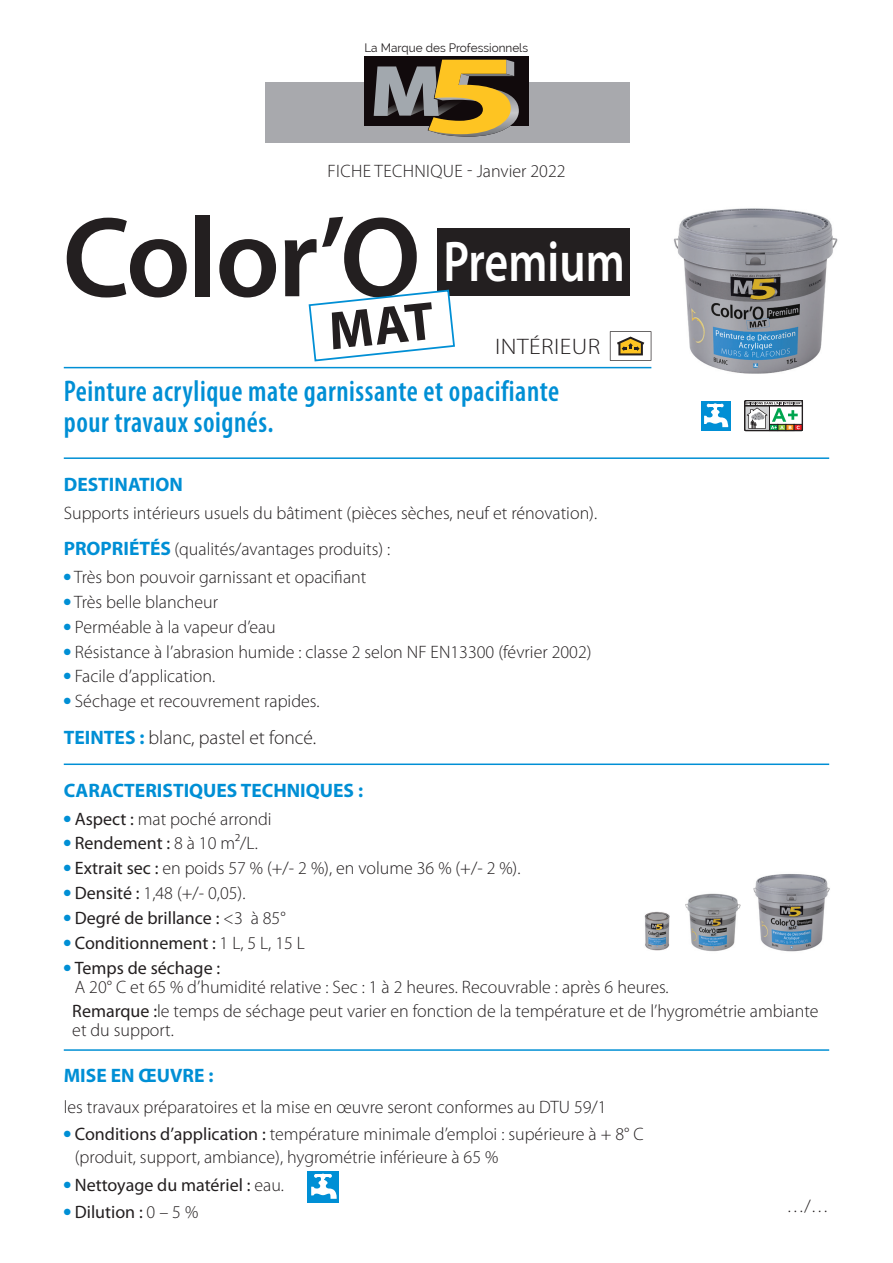
<style>
.page{position:relative;width:893px;height:1263px;background:#fff}
.page>*{position:absolute;margin:0;border:0;box-sizing:border-box;transform-origin:0 0}
.t1{font:600 114.75px "Myriad Pro";letter-spacing:-.02em;color:#231f20}
.t2{font:600 57.75px "Myriad Pro";color:#fff;scale:.8 1}
.t3{font:600 condensed 30px/31.5px "Myriad Pro";letter-spacing:.02em;color:#008fd5;scale:.94 1}
.t4{font:300 22.5px "Myriad Pro";letter-spacing:.02em;color:#231f20;scale:1.1 1}
.t5{font:700 19.5px "Myriad Pro";color:#008fd5}
.t6{font:300 19.5px "Myriad Pro";color:#231f20}
.t7{font:300 18px/19.5px "Myriad Pro";color:#231f20}
.t8{font:18px "Myriad Pro";color:#231f20}
.t9{font:300 18px "Myriad Pro";letter-spacing:.02em;color:#231f20}
.t10{font:12px "Raleway";color:#231f20}
.s1{font-weight:700;font-size:19.5px;color:#008fd5}
.s2{font-weight:700;color:#008fd5}
.s3{font-weight:400}
.s4{font-weight:300}
</style>
<div class="page">
<img style="left:673px;top:208px;width:165px;height:166px">
<hr style="left:64px;top:367px;width:587px;height:1px;background:#008fd5">
<hr style="left:64px;top:457px;width:765px;height:2px;background:#008fd5">
<svg style="left:744px;top:400px;width:59px;height:31px"></svg>
<div style="left:701px;top:401px;width:29px;height:29px;background:#008fd5"></div>
<svg style="left:704px;top:403px;width:25px;height:24px"></svg>
<hr style="left:64px;top:1049px;width:765px;height:2px;background:#008fd5">
<div style="left:308px;top:1171px;width:31px;height:31px;background:#008fd5"></div>
<svg style="left:311px;top:1174px;width:26px;height:25px"></svg>
<div style="left:265px;top:83px;width:365px;height:60px;background:#a8a9ad"></div>
<div style="left:364px;top:56px;width:164px;height:70px;background:#110a0c"></div>
<svg style="left:374px;top:60px;width:145px;height:77px"></svg>
<svg style="left:610px;top:331px;width:41px;height:30px"></svg>
<div style="left:437px;top:229px;width:193px;height:67px;background:#231f20"></div>
<hr style="left:64px;top:763px;width:765px;height:2px;background:#008fd5">
<img style="left:753px;top:874px;width:77px;height:78px">
<img style="left:685px;top:893px;width:56px;height:59px">
<img style="left:644px;top:912px;width:26px;height:39px">
<svg style="left:308px;top:289px;width:147px;height:73px"></svg>
<p class="t10" style="left:364px;top:41px;width:165px">La Marque des Professionnels</p>
<p class="t9" style="left:328px;top:160px;width:240px">FICHE TECHNIQUE - Janvier 2022</p>
<p class="t1" style="left:63px;top:185px;width:360px">Color’O</p>
<p class="t2" style="left:443px;top:224px;width:228px">Premium</p>
<p class="t4" style="left:495px;top:333px;width:97px">INTÉRIEUR</p>
<p class="t3" style="left:64px;top:374px;width:529px">Peinture acrylique mate garnissante et opacifiante pour travaux soignés.</p>
<p class="t5" style="left:64px;top:471px;width:121px">DESTINATION</p>
<p class="t7" style="left:64px;top:503px;width:535px">Supports intérieurs usuels du bâtiment (pièces sèches, neuf et rénovation).</p>
<p class="t7" style="left:64px;top:539px;width:328px"><span class="s1">PROPRIÉTÉS</span> (qualités/avantages produits) :</p>
<p class="t7" style="left:64px;top:567px;width:304px"><sup>●</sup> Très bon pouvoir garnissant et opacifiant</p>
<p class="t7" style="left:64px;top:592px;width:156px"><sup>●</sup> Très belle blancheur</p>
<p class="t7" style="left:64px;top:617px;width:214px"><sup>●</sup> Perméable à la vapeur d’eau</p>
<p class="t7" style="left:64px;top:642px;width:529px"><sup>●</sup> Résistance à l’abrasion humide : classe 2 selon NF EN13300 (février 2002)</p>
<p class="t7" style="left:64px;top:666px;width:153px"><sup>●</sup> Facile d’application.</p>
<p class="t7" style="left:64px;top:691px;width:257px"><sup>●</sup> Séchage et recouvrement rapides.</p>
<p class="t6" style="left:64px;top:725px;width:254px"><span class="s2">TEINTES :</span> blanc, pastel et foncé.</p>
<p class="t5" style="left:64px;top:777px;width:301px">CARACTERISTIQUES TECHNIQUES :</p>
<p class="t7" style="left:64px;top:809px;width:209px"><sup>●</sup> <span class="s3">Aspect :</span> mat poché arrondi</p>
<p class="t8" style="left:64px;top:832px;width:196px"><sup>●</sup> Rendement : <span class="s4">8 à 10 m²/L.</span></p>
<p class="t7" style="left:64px;top:858px;width:458px"><sup>●</sup> <span class="s3">Extrait sec :</span> en poids 57 % (+/- 2 %), en volume 36 % (+/- 2 %).</p>
<p class="t7" style="left:64px;top:883px;width:183px"><sup>●</sup> <span class="s3">Densité :</span> 1,48 (+/- 0,05).</p>
<p class="t8" style="left:64px;top:907px;width:223px"><sup>●</sup> Degré de brillance : <span class="s4">&lt;3 à 85°</span></p>
<p class="t8" style="left:64px;top:932px;width:243px"><sup>●</sup> Conditionnement : <span class="s4">1 L, 5 L, 15 L</span></p>
<p class="t7" style="left:75px;top:958px;width:595px;text-indent:-11px"><sup>●</sup> <span class="s3">Temps de séchage :<br></span>A 20° C et 65 % d’humidité relative : Sec : 1 à 2 heures. Recouvrable : après 6 heures.</p>
<p class="t7" style="left:72px;top:1001px;width:748px"><span class="s3">Remarque :</span>le temps de séchage peut varier en fonction de la température et de l’hygrométrie ambiante et du support.</p>
<p class="t5" style="left:64px;top:1063px;width:151px">MISE EN ŒUVRE :</p>
<p class="t7" style="left:64px;top:1097px;width:544px">les travaux préparatoires et la mise en œuvre seront conformes au DTU 59/1</p>
<p class="t7" style="left:75px;top:1123px;width:570px;line-height:22.5px;text-indent:-11px"><sup>●</sup> <span class="s3">Conditions d’application :</span> température minimale d’emploi : supérieure à + 8° C (produit, support, ambiance), hygrométrie inférieure à 65 %</p>
<p class="t8" style="left:64px;top:1173px;width:222px"><sup>●</sup> Nettoyage du matériel : <span class="s4">eau.</span></p>
<p class="t8" style="left:64px;top:1201px;width:136px"><sup>●</sup> Dilution : <span class="s4">0 – 5 %</span></p>
<p class="t7" style="left:786px;top:1196px;width:44px">…/…</p>
</div>
